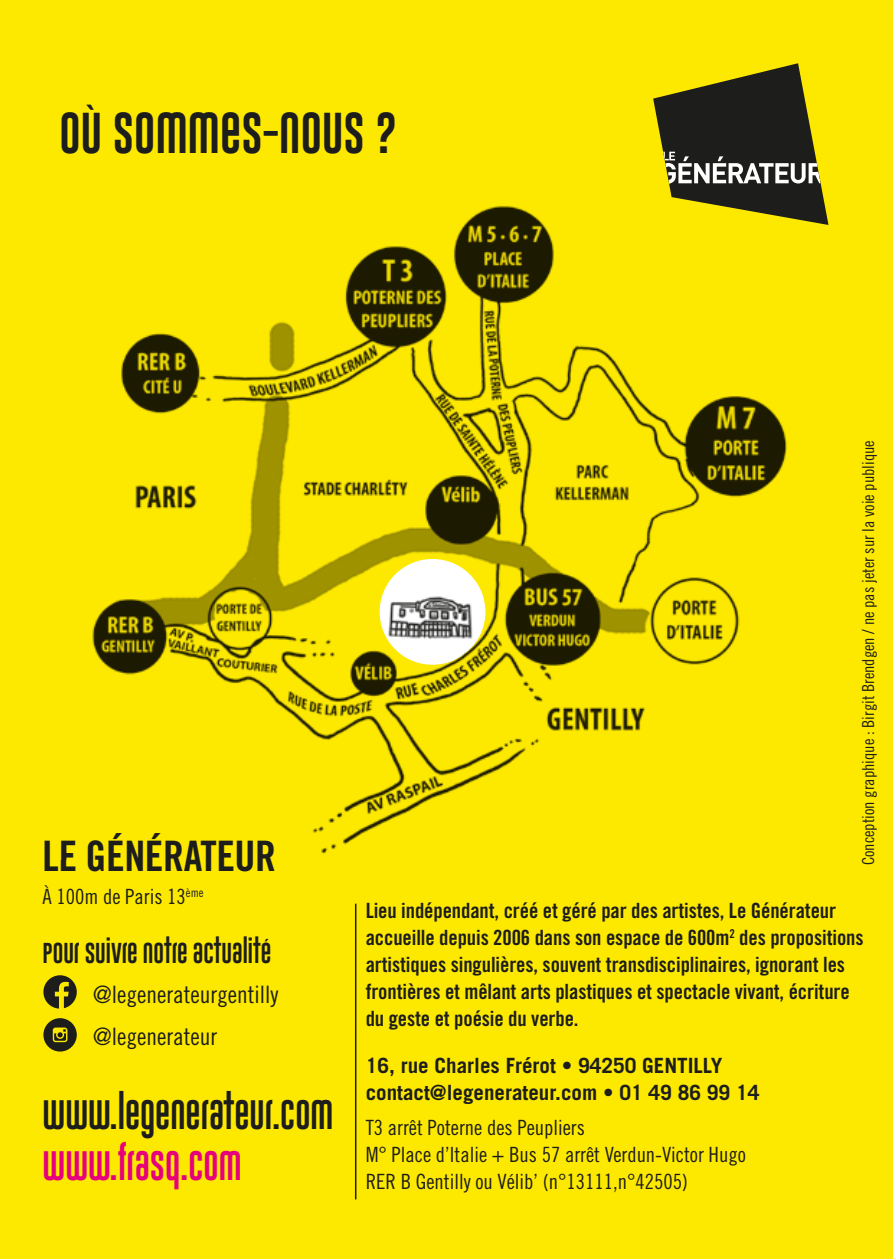
<style>
.page{position:relative;width:893px;height:1259px;background:#fde900}
.page>*{position:absolute;margin:0;border:0;box-sizing:border-box;transform-origin:0 0}
.t1{font:42px "Gobold Uplow";letter-spacing:.005em;color:#1d1d1b}
.t2{font:42px "Trade Gothic Bold Cond Twenty";letter-spacing:-.01em;color:#1d1d1b}
.t3{font:30px "Gobold Uplow";color:#1d1d1b}
.t4{font:30px "Gobold Uplow";color:#e6007e}
.t5{font:24px/42.9px "Trade Gothic Cond Eighteen";color:#1d1d1b}
.t6{font:21px/27px "Trade Gothic Bold Cond Twenty";letter-spacing:-.005em;color:#1d1d1b}
.t7{font:21px/27px "Trade Gothic Cond Eighteen";color:#1d1d1b}
.t8{font:700 21px/27px "Trade Gothic";color:#1d1d1b}
.t9{font:21px "Gobold Uplow";color:#1d1d1b}
.t10{font:16.5px "Trade Gothic Cond Eighteen";color:#1d1d1b}
</style>
<div class="page">
<svg style="left:653px;top:63px;width:175px;height:162px"></svg>
<img style="left:92px;top:189px;width:711px;height:665px">
<hr style="left:355px;top:903px;width:1px;height:296px;background:#1d1d1b">
<svg style="left:43px;top:975px;width:34px;height:33px"></svg>
<svg style="left:43px;top:1018px;width:34px;height:33px"></svg>
<h1 class="t1" style="left:60px;top:100px;width:339px">OÙ SOMMES-NOUS ?</h1>
<h1 class="t2" style="left:43px;top:830px;width:235px">LE GÉNÉRATEUR</h1>
<p class="t7" style="left:43px;top:882px;width:163px">À 100m de Paris 13<sup>ème</sup></p>
<p class="t9" style="left:43px;top:936px;width:230px">POUR SUIVRE NOTRE ACTUALITÉ</p>
<p class="t5" style="left:93px;top:972px;width:187px">@legenerateurgentilly @legenerateur</p>
<h2 class="t3" style="left:43px;top:1091px;width:292px">WWW.LEGENERATEUR.COM</h2>
<h2 class="t4" style="left:43px;top:1142px;width:201px">WWW.FRASQ.COM</h2>
<p class="t10" style="left:858px;top:865px;width:427px;rotate:-90deg">Conception graphique : Birgit Brendgen / ne pas jeter sur la voie publique</p>
<p class="t6" style="left:366px;top:897px;width:499px">Lieu indépendant, créé et géré par des artistes, Le Générateur accueille depuis 2006 dans son espace de 600m<sup>2</sup> des propositions artistiques singulières, souvent transdisciplinaires, ignorant les frontières et mêlant arts plastiques et spectacle vivant, écriture du geste et poésie du verbe.</p>
<p class="t8" style="left:366px;top:1052px;width:395px">16, rue Charles Frérot • 94250 GENTILLY contact@legenerateur.com • 01 49 86 99 14</p>
<p class="t7" style="left:366px;top:1114px;width:382px">T3 arrêt Poterne des Peupliers<br>M° Place d’Italie + Bus 57 arrêt Verdun-Victor Hugo<br>RER B Gentilly ou Vélib’ (n°13111,n°42505)</p>
</div>
